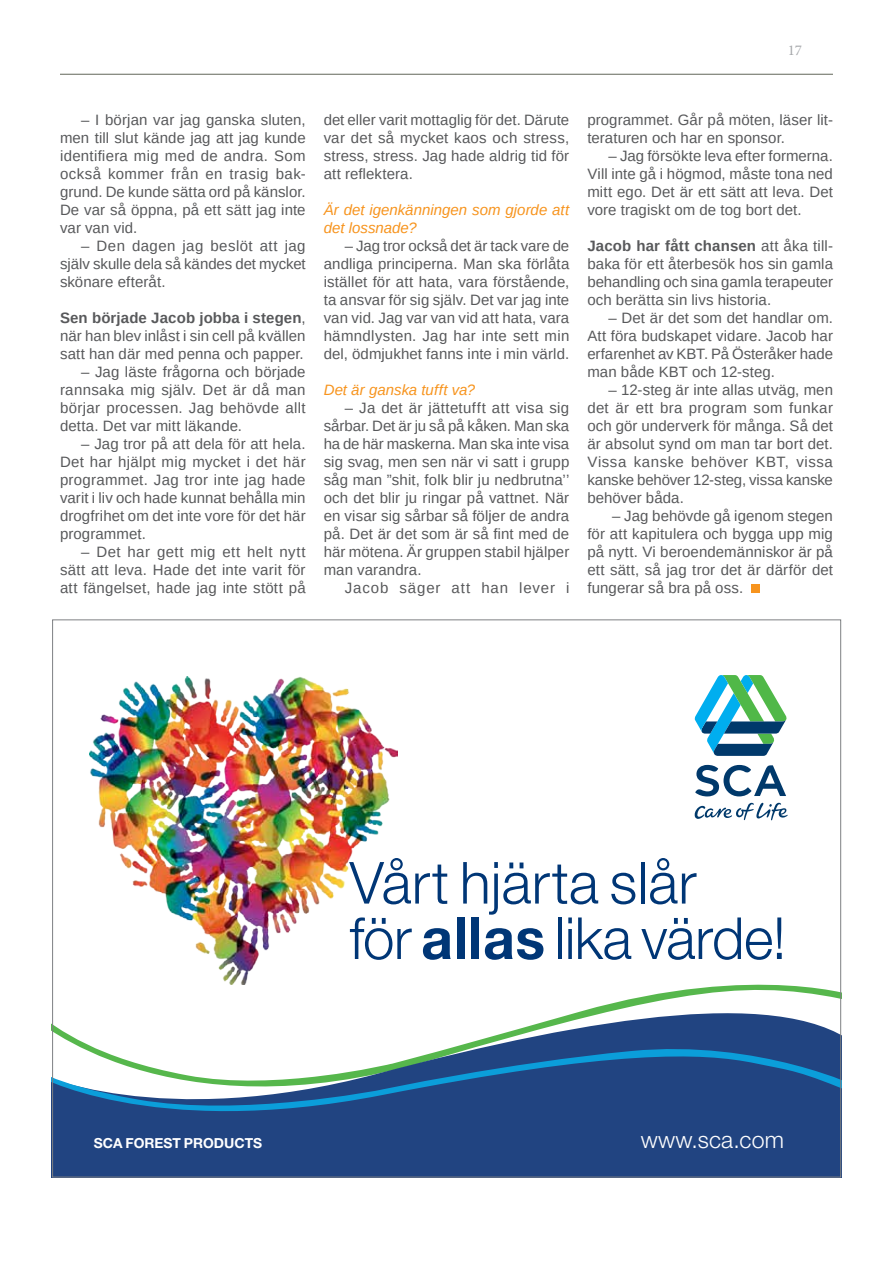
<style>
.page{position:relative;width:893px;height:1263px;background:#fff}
.page>*{position:absolute;margin:0;border:0;box-sizing:border-box;transform-origin:0 0}
.t1{font:300 58.2px/55.3px "Helvetica Neue LT Std";color:#003676}
.t2{font:300 23.1px "Helvetica Neue LT Std";letter-spacing:.01em;color:#fff}
.t3{font:15px/18px "Arimo";letter-spacing:.005em;color:#58595b;text-align:justify}
.t4{font:italic 15px/18px "Arimo";letter-spacing:.005em;color:#f7941e}
.t5{font:15px "Arimo";letter-spacing:.06em;color:#58595b}
.t6{font:15px "Minion Pro";color:#a7a9ac}
.t7{font:700 13.8px "Helvetica Neue LT Std";color:#fff}
.s1{font-weight:700}
</style>
<div class="page">
<hr style="left:60px;top:74px;width:773px;height:1px;background:#73776c">
<svg style="left:54px;top:985px;width:785px;height:190px"></svg>
<svg style="left:54px;top:1039px;width:785px;height:102px;fill:#214481"></svg>
<img style="left:89px;top:676px;width:308px;height:309px">
<svg style="left:695px;top:765px;width:91px;height:31px"></svg>
<svg style="left:694px;top:802px;width:94px;height:18px"></svg>
<svg style="left:694px;top:675px;width:93px;height:81px"></svg>
<div style="left:751px;top:585px;width:9px;height:8px;background:#f7941e"></div>
<p class="t6" style="left:788px;top:40px;width:16px">17</p>
<p class="t3" style="left:60px;top:111px;width:247px;text-indent:21px">– I början var jag ganska sluten, men till slut kände jag att jag kunde identifiera mig med de andra. Som också kommer från en trasig bak&shy;grund. De kunde sätta ord på känslor.<br>De var så öppna, på ett sätt jag inte var van vid.</p>
<p class="t3" style="left:60px;top:237px;width:247px;text-indent:21px">– Den dagen jag beslöt att jag själv skulle dela så kändes det mycket skönare efteråt.</p>
<p class="t3" style="left:60px;top:309px;width:247px"><span class="s1">Sen började Jacob jobba i stegen</span>, när han blev inlåst i sin cell på kvällen satt han där med penna och papper.</p>
<p class="t3" style="left:60px;top:363px;width:247px;text-indent:21px">– Jag läste frågorna och började rannsaka mig själv. Det är då man börjar processen. Jag behövde allt detta. Det var mitt läkande.</p>
<p class="t3" style="left:60px;top:435px;width:247px;text-indent:21px">– Jag tror på att dela för att hela.<br>Det har hjälpt mig mycket i det här programmet. Jag tror inte jag hade varit i liv och hade kunnat behålla min drogfrihet om det inte vore för det här programmet.</p>
<p class="t3" style="left:60px;top:543px;width:247px;text-indent:21px">– Det har gett mig ett helt nytt sätt att leva. Hade det inte varit för att fängelset, hade jag inte stött på</p>
<p class="t3" style="left:324px;top:111px;width:247px">det eller varit mottaglig för det. Därute var det så mycket kaos och stress, stress, stress. Jag hade aldrig tid för att reflektera.</p>
<p class="t4" style="left:324px;top:201px;width:247px">Är det igenkänningen som gjorde att det lossnade?</p>
<p class="t3" style="left:324px;top:237px;width:247px;text-indent:21px">– Jag tror också det är tack vare de andliga principerna. Man ska förlåta istället för att hata, vara förstående, ta ansvar för sig själv. Det var jag inte van vid. Jag var van vid att hata, vara hämndlysten. Jag har inte sett min del, ödmjukhet fanns inte i min värld.</p>
<p class="t4" style="left:324px;top:381px;width:153px">Det är ganska tufft va?</p>
<p class="t3" style="left:324px;top:399px;width:247px;text-indent:21px">– Ja det är jättetufft att visa sig sårbar. Det är ju så på kåken. Man ska ha de här maskerna. Man ska inte visa sig svag, men sen när vi satt i grupp såg man ”shit, folk blir ju nedbrutna’’ och det blir ju ringar på vattnet. När en visar sig sårbar så följer de andra på. Det är det som är så fint med de här mötena. Är gruppen stabil hjälper man varandra.</p>
<p class="t5" style="left:345px;top:578px;width:226px">Jacob säger att han lever i</p>
<p class="t3" style="left:587px;top:111px;width:247px">programmet. Går på möten, läser lit&shy;teraturen och har en sponsor.</p>
<p class="t3" style="left:587px;top:147px;width:247px;text-indent:21px">– Jag försökte leva efter formerna.<br>Vill inte gå i högmod, måste tona ned mitt ego. Det är ett sätt att leva. Det vore tragiskt om de tog bort det.</p>
<p class="t3" style="left:587px;top:237px;width:247px"><span class="s1">Jacob har fått chansen</span> att åka till&shy;baka för ett återbesök hos sin gamla behandling och sina gamla terapeuter och berätta sin livs historia.</p>
<p class="t3" style="left:587px;top:309px;width:247px;text-indent:21px">– Det är det som det handlar om.<br>Att föra budskapet vidare. Jacob har erfarenhet av KBT. På Österåker hade man både KBT och 12-steg.</p>
<p class="t3" style="left:587px;top:381px;width:247px;text-indent:21px">– 12-steg är inte allas utväg, men det är ett bra program som funkar och gör underverk för många. Så det är absolut synd om man tar bort det.<br>Vissa kanske behöver KBT, vissa kanske behöver 12-steg, vissa kanske behöver båda.</p>
<p class="t3" style="left:587px;top:507px;width:247px;text-indent:25px">– Jag behövde gå igenom stegen för att kapitulera och bygga upp mig på nytt. Vi beroendemänniskor är på ett sätt, så jag tror det är därför det fungerar så bra på oss.</p>
<h1 class="t1" style="left:350px;top:854px;width:438px">Vårt hjärta slår<br>för <span class="s1">allas</span> lika värde!</h1>
<p class="t7" style="left:94px;top:1134px;width:170px">SCA FOREST PRODUCTS</p>
<h2 class="t2" style="left:641px;top:1125px;width:145px">www.sca.com</h2>
</div>
